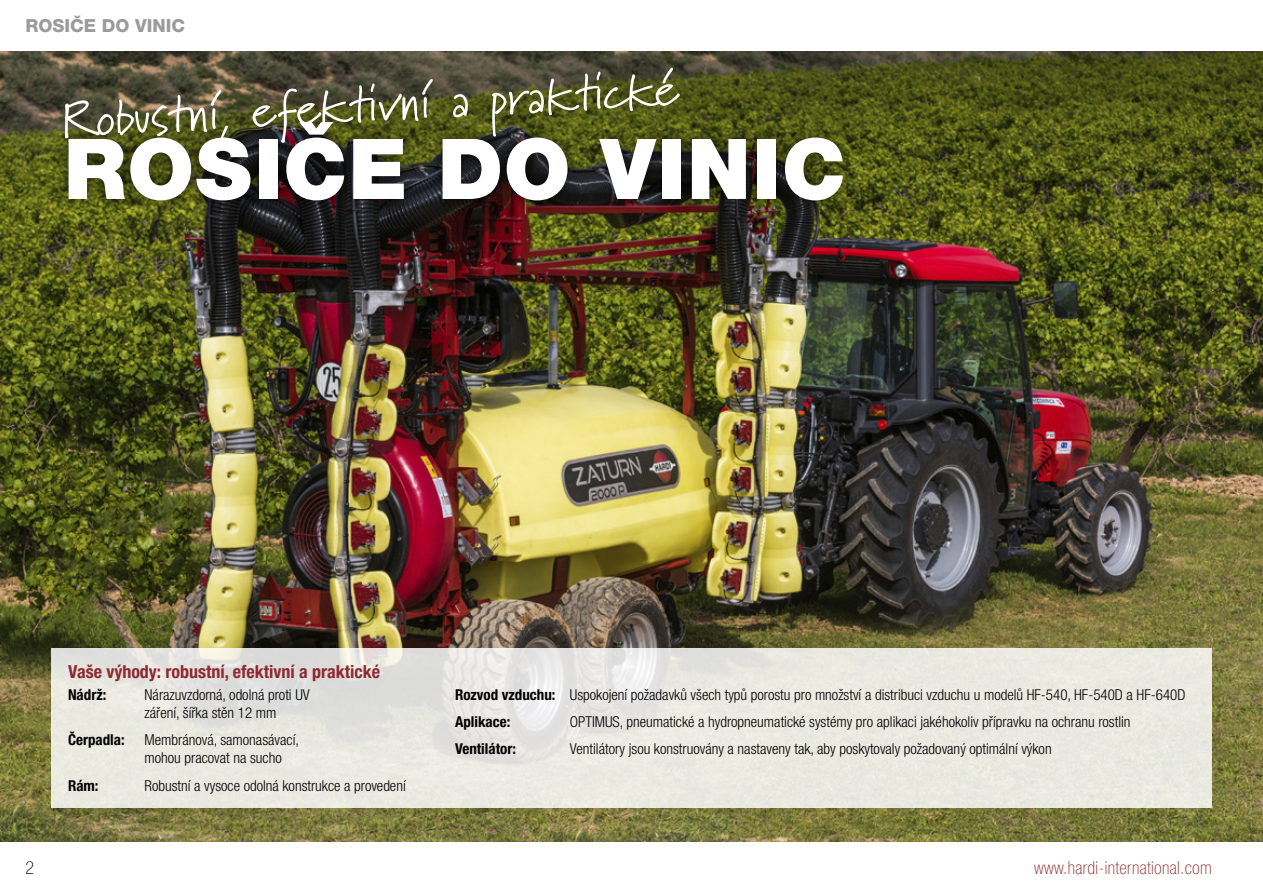
<style>
.page{position:relative;width:1263px;height:893px;background:#fff}
.page>*{position:absolute;margin:0;border:0;box-sizing:border-box;transform-origin:0 0}
.t1{font:900 84px "Helvetica Neue LT Pro";letter-spacing:.015em;color:#fff}
.t2{font:51px "Marydale";color:#fff}
.t3{font:700 condensed 18px "Helvetica Neue LT Pro";color:#8e2930}
.t4{font:100 condensed 18px "Helvetica Neue LT Pro";letter-spacing:.02em;color:#8e2930}
.t5{font:800 18px "Helvetica Neue LT Pro";color:#9c9b9b}
.t6{font:100 condensed 18px "Helvetica Neue LT Pro";color:#000}
.t7{font:300 condensed 15px/18px "Helvetica Neue LT Pro";color:#000}
.t8{font:700 condensed 15px "Helvetica Neue LT Pro";color:#000}
.s1{font-weight:700}
</style>
<div class="page">
<img style="left:0;top:51px;width:1263px;height:791px">
<div style="left:55px;top:108px;width:801px;height:105px;background:#000;opacity:.7"></div>
<div style="left:51px;top:648px;width:1161px;height:160px;background:linear-gradient(to right,#e6e5e0,#ebeae1)"></div>
<hr style="left:1262px;top:561px;width:1px;height:281px;background:#8e2930">
<p class="t5" style="left:26px;top:15px;width:161px">ROSIČE DO VINIC</p>
<h2 class="t2" style="left:60px;top:90px;width:620px;rotate:-3deg">Robustn í, efektivní a praktické</h2>
<h1 class="t1" style="left:64px;top:118px;width:783px">ROSIČE DO VINIC</h1>
<p class="t6" style="left:26px;top:857px;width:10px">2</p>
<p class="t3" style="left:68px;top:661px;width:314px">Vaše výhody: robustní, efektivní a praktické</p>
<p class="t8" style="left:68px;top:686px;width:40px">Nádrž:</p>
<p class="t7" style="left:145px;top:686px;width:167px">Nárazuvzdorná, odolná proti UV záření, šířka stěn 12 mm</p>
<p class="t8" style="left:68px;top:731px;width:58px">Čerpadla:</p>
<p class="t7" style="left:145px;top:731px;width:156px">Membránová, samonasávací, mohou pracovat na sucho</p>
<p class="t8" style="left:68px;top:776px;width:32px">Rám:</p>
<p class="t7" style="left:145px;top:776px;width:263px">Robustní a vysoce odolná konstrukce a provedení</p>
<p class="t7" style="left:455px;top:682px;width:732px;line-height:27px"><span class="s1">Rozvod vzduchu:</span> Uspokojení požadavků všech typů porostu pro množství a distribuci vzduchu u modelů HF-540, HF-540D a HF-640D<br><span class="s1">Aplikace:</span></p>
<p class="t7" style="left:570px;top:713px;width:562px">OPTIMUS, pneumatické a hydropneumatické systémy pro aplikaci jakéhokoliv přípravku na ochranu rostlin</p>
<p class="t8" style="left:455px;top:740px;width:62px">Ventilátor:</p>
<p class="t7" style="left:570px;top:740px;width:483px">Ventilátory jsou konstruovány a nastaveny tak, aby poskytovaly požadovaný optimální výkon</p>
<p class="t4" style="left:1034px;top:857px;width:179px">www.hardi-international.com</p>
</div>
